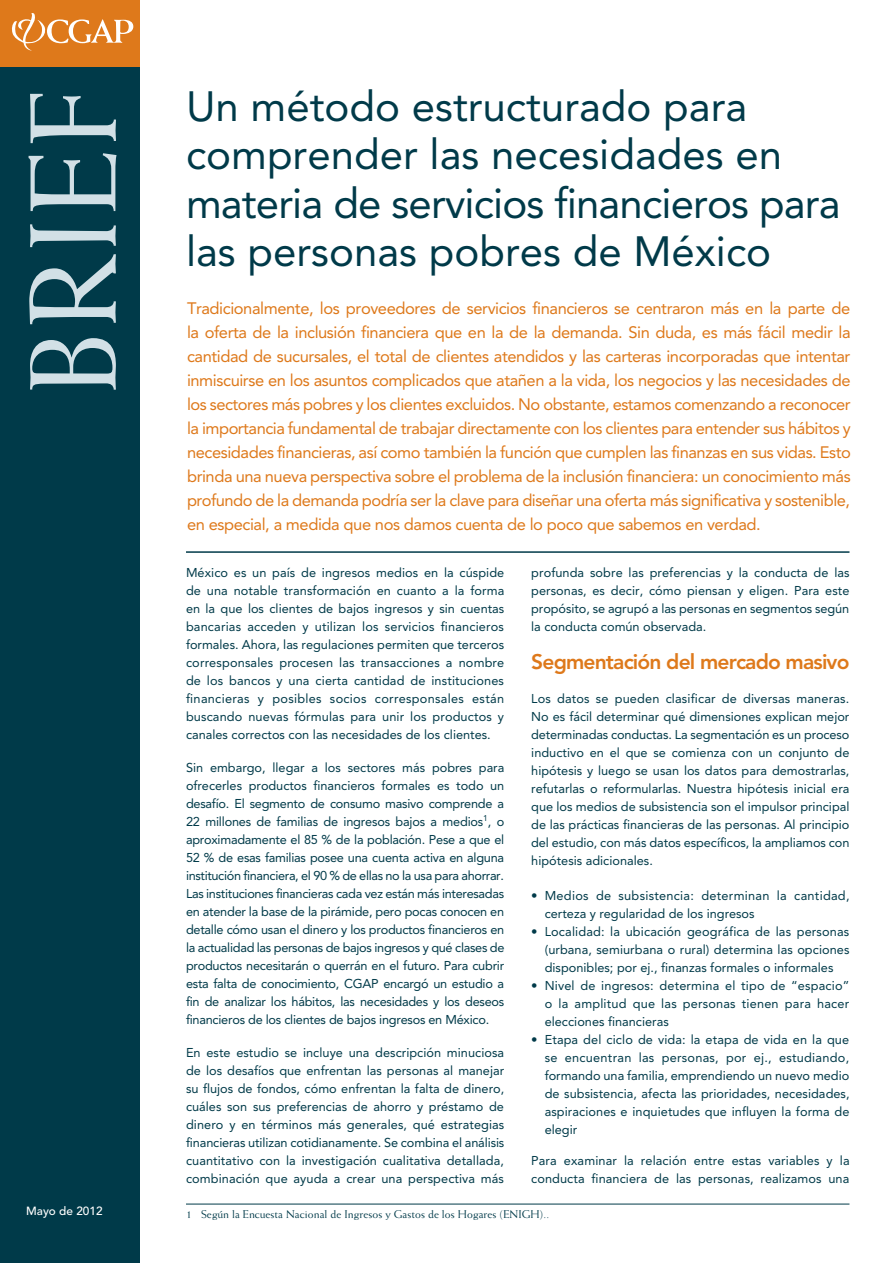
<style>
.page{position:relative;width:893px;height:1263px;background:#fff}
.page>*{position:absolute;margin:0;border:0;box-sizing:border-box;transform-origin:0 0}
.t1{font:123px "Weiss";color:#d2e0e6}
.headine{font:42px/48.3px "Avenir";color:#003a49}
.subhead_1{font:800 21px "Avenir";letter-spacing:-.04em;color:#de791b}
.body_text{font:16.5px/24px "Avenir";letter-spacing:-.025em;color:#de791b;text-align:justify}
.body_text-2{font:12.75px/18px "Avenir";color:#003a49;text-align:justify}
.body_text-3{font:12.75px/18px "Avenir";letter-spacing:.02em;color:#003a49}
.t2{font:500 11.85px "Avenir";color:#fff}
.first_footnote{font:11.25px "Weiss";letter-spacing:.01em;color:#003a49}
</style>
<div class="page">
<div style="left:0;top:52px;width:140px;height:1211px;background:#003a49"></div>
<div style="left:0;top:0;width:140px;height:66px;background:#de791b"></div>
<svg style="left:12px;top:13px;width:121px;height:38px"></svg>
<hr style="left:186px;top:551px;width:663px;height:2px;background:#003a49">
<hr style="left:186px;top:1204px;width:663px;height:1px;background:#003a49">
<p class="t1" style="left:2px;top:396px;width:308px;rotate:-90deg">BRIEF</p>
<p class="headine" style="left:186px;top:83px;width:656px">Un método estructurado para comprender las necesidades en materia de servicios financieros para las personas pobres de México</p>
<p class="body_text" style="left:187px;top:297px;width:665px">Tradicionalmente, los proveedores de servicios financieros se centraron más en la parte de la oferta de la inclusión financiera que en la de la demanda. Sin duda, es más fácil medir la cantidad de sucursales, el total de clientes atendidos y las carteras incorporadas que intentar inmiscuirse en los asuntos complicados que atañen a la vida, los negocios y las necesidades de los sectores más pobres y los clientes excluidos. No obstante, estamos comenzando a reconocer la importancia fundamental de trabajar directamente con los clientes para entender sus hábitos y necesidades financieras, así como también la función que cumplen las finanzas en sus vidas. Esto brinda una nueva perspectiva sobre el problema de la inclusión financiera: un conocimiento más profundo de la demanda podría ser la clave para diseñar una oferta más significativa y sostenible, en especial, a medida que nos damos cuenta de lo poco que sabemos en verdad.</p>
<p class="body_text-2" style="left:186px;top:564px;width:320px">México es un país de ingresos medios en la cúspide de una notable transformación en cuanto a la forma en la que los clientes de bajos ingresos y sin cuentas bancarias acceden y utilizan los servicios financieros formales. Ahora, las regulaciones permiten que terceros corresponsales procesen las transacciones a nombre de los bancos y una cierta cantidad de instituciones financieras y posibles socios corresponsales están buscando nuevas fórmulas para unir los productos y canales correctos con las necesidades de los clientes.</p>
<p class="body_text-2" style="left:186px;top:759px;width:320px">Sin embargo, llegar a los sectores más pobres para ofrecerles productos financieros formales es todo un desafío. El segmento de consumo masivo comprende a 22 millones de familias de ingresos bajos a medios<sup>1</sup>, o aproximadamente el 85 % de la población. Pese a que el 52 % de esas familias posee una cuenta activa en alguna institución financiera, el 90 % de ellas no la usa para ahorrar.<br>Las instituciones financieras cada vez están más interesadas en atender la base de la pirámide, pero pocas conocen en detalle cómo usan el dinero y los productos financieros en la actualidad las personas de bajos ingresos y qué clases de productos necesitarán o querrán en el futuro. Para cubrir esta falta de conocimiento, CGAP encargó un estudio a fin de analizar los hábitos, las necesidades y los deseos financieros de los clientes de bajos ingresos en México.</p>
<p class="body_text-2" style="left:186px;top:1044px;width:320px">En este estudio se incluye una descripción minuciosa de los desafíos que enfrentan las personas al manejar su flujos de fondos, cómo enfrentan la falta de dinero, cuáles son sus preferencias de ahorro y préstamo de dinero y en términos más generales, qué estrategias financieras utilizan cotidianamente. Se combina el análisis cuantitativo con la investigación cualitativa detallada, combinación que ayuda a crear una perspectiva más</p>
<p class="body_text-2" style="left:531px;top:564px;width:320px">profunda sobre las preferencias y la conducta de las personas, es decir, cómo piensan y eligen. Para este propósito, se agrupó a las personas en segmentos según la conducta común observada.</p>
<p class="subhead_1" style="left:531px;top:649px;width:320px">Segmentación del mercado masivo</p>
<p class="body_text-2" style="left:531px;top:690px;width:320px">Los datos se pueden clasificar de diversas maneras.<br>No es fácil determinar qué dimensiones explican mejor determinadas conductas. La segmentación es un proceso inductivo en el que se comienza con un conjunto de hipótesis y luego se usan los datos para demostrarlas, refutarlas o reformularlas. Nuestra hipótesis inicial era que los medios de subsistencia son el impulsor principal de las prácticas financieras de las personas. Al principio del estudio, con más datos específicos, la ampliamos con hipótesis adicionales.</p>
<p class="body_text-3" style="left:545px;top:886px;width:306px;text-indent:-14px">• Medios de subsistencia: determinan la cantidad, certeza y regularidad de los ingresos</p>
<p class="body_text-2" style="left:545px;top:922px;width:306px;text-indent:-14px">• Localidad: la ubicación geográfica de las personas (urbana, semiurbana o rural) determina las opciones disponibles; por ej., finanzas formales o informales</p>
<p class="body_text-2" style="left:545px;top:976px;width:306px;text-indent:-14px">• Nivel de ingresos: determina el tipo de “espacio” o la amplitud que las personas tienen para hacer elecciones financieras</p>
<p class="body_text-2" style="left:545px;top:1030px;width:306px;text-indent:-14px">• Etapa del ciclo de vida: la etapa de vida en la que se encuentran las personas, por ej., estudiando, formando una familia, emprendiendo un nuevo medio de subsistencia, afecta las prioridades, necesidades, aspiraciones e inquietudes que influyen la forma de elegir</p>
<p class="body_text-2" style="left:531px;top:1152px;width:320px">Para examinar la relación entre estas variables y la conducta financiera de las personas, realizamos una</p>
<p class="t2" style="left:26px;top:1204px;width:78px">Mayo de 2012</p>
<p class="first_footnote" style="left:186px;top:1207px;width:365px">1 Según la Encuesta Nacional de Ingresos y Gastos de los Hogares (ENIGH)..</p>
</div>
